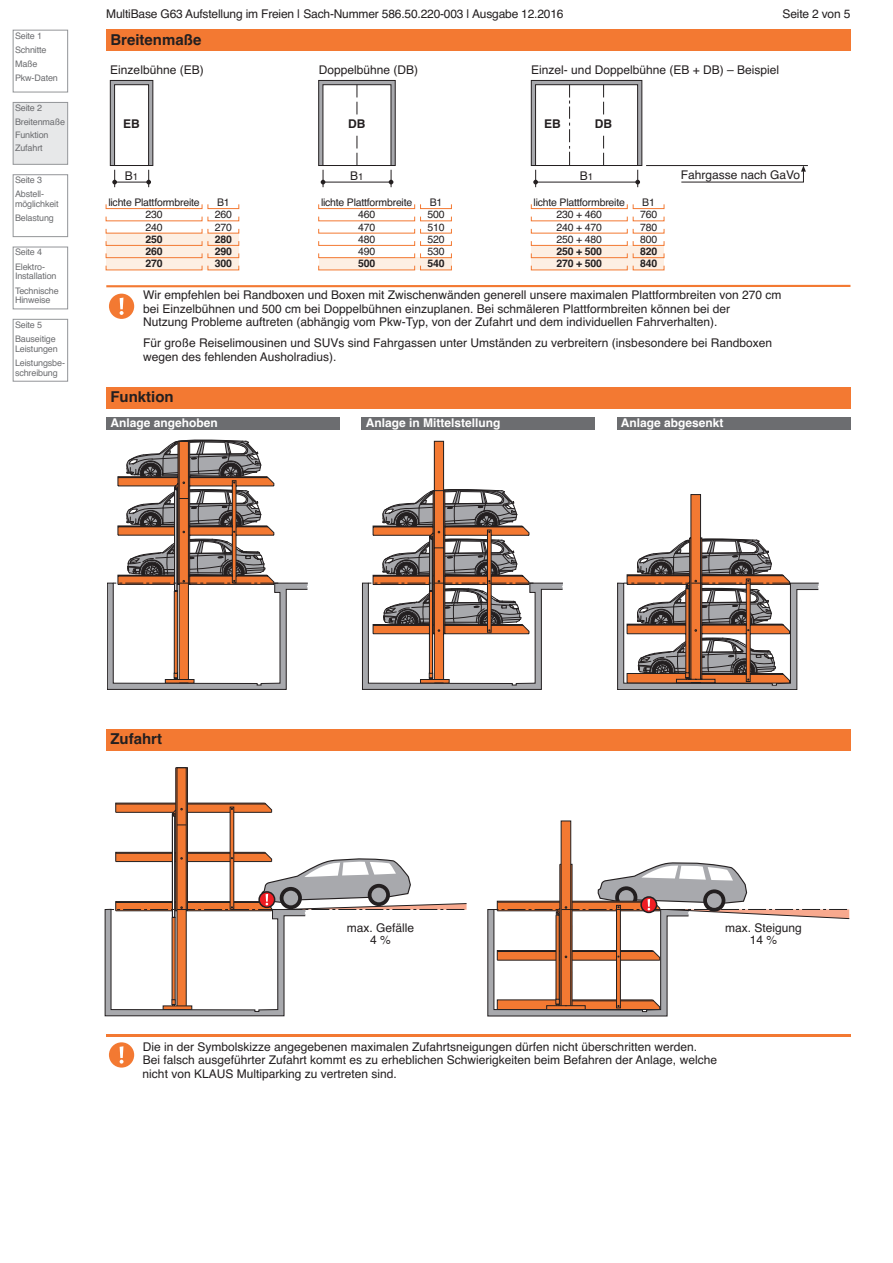
<style>
.page{position:relative;width:893px;height:1263px;background:#fff}
.page>*{position:absolute;margin:0;border:0;box-sizing:border-box;transform-origin:0 0}
.t1{font:700 15px "Helvetica";color:#231f20}
.t2{font:12px/13.5px "Helvetica";color:#231f20}
.t3{font:700 12px "Helvetica";color:#fff}
.t4{font:700 12px "Helvetica";color:#231f20}
.t5{font:10.5px/12.3px "Helvetica";letter-spacing:-.02em;color:#231f20}
.t6{font:700 10.5px/12.3px "Helvetica";color:#231f20;text-align:justify}
.t7{font:9px/14.2px "Helvetica";letter-spacing:-.015em;color:#6c6d70}
.s1{font-size:9.75px}
</style>
<div class="page">
<div style="left:106px;top:30px;width:744px;height:21px;background:#f37932"></div>
<div style="left:13px;top:30px;width:55px;height:62px;border:1px solid #939598"></div>
<div style="left:14px;top:103px;width:53px;height:61px;background:#e7e8e9"></div>
<div style="left:13px;top:102px;width:55px;height:63px;border:1px solid #939598"></div>
<div style="left:13px;top:174px;width:55px;height:63px;border:1px solid #939598"></div>
<div style="left:13px;top:247px;width:55px;height:62px;border:1px solid #939598"></div>
<div style="left:13px;top:319px;width:55px;height:63px;border:1px solid #939598"></div>
<svg style="left:110px;top:80px;width:43px;height:107px"></svg>
<svg style="left:318px;top:80px;width:78px;height:107px"></svg>
<svg style="left:531px;top:80px;width:111px;height:107px"></svg>
<hr style="left:646px;top:165px;width:162px;height:1px;background:#231f20">
<svg style="left:681px;top:165px;width:125px;height:18px"></svg>
<div style="left:531px;top:245px;width:133px;height:25px;background:#fdefe3"></div>
<div style="left:319px;top:258px;width:132px;height:12px;background:#fdefe3"></div>
<div style="left:106px;top:233px;width:133px;height:37px;background:#fdefe3"></div>
<div style="left:106px;top:204px;width:96px;height:5px;border:1px solid #f37932"></div>
<div style="left:106px;top:241px;width:96px;height:5px;border:1px solid #f37932"></div>
<div style="left:106px;top:253px;width:96px;height:5px;border:1px solid #f37932"></div>
<div style="left:207px;top:204px;width:32px;height:5px;border:1px solid #f37932"></div>
<div style="left:207px;top:241px;width:32px;height:5px;border:1px solid #f37932"></div>
<div style="left:207px;top:253px;width:32px;height:5px;border:1px solid #f37932"></div>
<div style="left:318px;top:204px;width:97px;height:5px;border:1px solid #f37932"></div>
<div style="left:318px;top:241px;width:97px;height:5px;border:1px solid #f37932"></div>
<div style="left:318px;top:253px;width:97px;height:5px;border:1px solid #f37932"></div>
<div style="left:420px;top:204px;width:32px;height:5px;border:1px solid #f37932"></div>
<div style="left:420px;top:241px;width:32px;height:5px;border:1px solid #f37932"></div>
<div style="left:420px;top:253px;width:32px;height:5px;border:1px solid #f37932"></div>
<div style="left:531px;top:204px;width:97px;height:5px;border:1px solid #f37932"></div>
<div style="left:531px;top:241px;width:97px;height:5px;border:1px solid #f37932"></div>
<div style="left:531px;top:253px;width:97px;height:5px;border:1px solid #f37932"></div>
<div style="left:633px;top:204px;width:31px;height:5px;border:1px solid #f37932"></div>
<div style="left:633px;top:241px;width:31px;height:5px;border:1px solid #f37932"></div>
<div style="left:633px;top:253px;width:31px;height:5px;border:1px solid #f37932"></div>
<div style="left:106px;top:729px;width:744px;height:21px;background:#f37932"></div>
<div style="left:109px;top:1042px;width:25px;height:25px;background:#f37932;border-radius:50%"></div>
<svg style="left:120px;top:1046px;width:4px;height:18px"></svg>
<svg style="left:487px;top:821px;width:363px;height:195px"></svg>
<svg style="left:104px;top:767px;width:363px;height:249px"></svg>
<svg style="left:703px;top:889px;width:23px;height:23px"></svg>
<div style="left:707px;top:893px;width:15px;height:15px;background:#a8a9ad;border-radius:50%"></div>
<hr style="left:106px;top:1034px;width:744px;height:3px;background:#f37932">
<div style="left:109px;top:294px;width:25px;height:25px;background:#f37932;border-radius:50%"></div>
<svg style="left:120px;top:298px;width:4px;height:17px"></svg>
<hr style="left:106px;top:285px;width:744px;height:2px;background:#f37932">
<svg style="left:107px;top:440px;width:201px;height:250px"></svg>
<svg style="left:617px;top:494px;width:202px;height:196px"></svg>
<svg style="left:362px;top:441px;width:201px;height:249px"></svg>
<div style="left:106px;top:417px;width:234px;height:13px;background:#6c6d70"></div>
<div style="left:361px;top:417px;width:234px;height:13px;background:#6c6d70"></div>
<div style="left:617px;top:417px;width:233px;height:13px;background:#6c6d70"></div>
<div style="left:106px;top:387px;width:744px;height:21px;background:#f37932"></div>
<p class="t7" style="left:15px;top:28px;width:44px">Seite 1<br>Schnitte<br>Maße<br>Pkw-Daten</p>
<p class="t7" style="left:15px;top:101px;width:52px">Seite 2<br>Breitenmaße</p>
<p class="t7" style="left:15px;top:128px;width:35px;line-height:12.8px">Funktion<br>Zufahrt</p>
<p class="t7" style="left:15px;top:173px;width:31px">Seite 3<br>Abstell-</p>
<p class="t7" style="left:15px;top:197px;width:45px">möglichkeit<br>Belastung</p>
<p class="t7" style="left:15px;top:245px;width:32px">Seite 4<br>Elektro-</p>
<p class="t7" style="left:15px;top:269px;width:45px">Installation<br>Technische</p>
<p class="t7" style="left:15px;top:293px;width:37px">Hinweise</p>
<p class="t7" style="left:15px;top:317px;width:42px">Seite 5<br>Bauseitige</p>
<p class="t7" style="left:15px;top:341px;width:52px">Leistungen<br>Leistungsbe-</p>
<p class="t7" style="left:15px;top:365px;width:44px">schreibung</p>
<p class="t2" style="left:106px;top:7px;width:459px">MultiBase G63 Aufstellung im Freien | Sach-Nummer 586.50.220-003 | Ausgabe 12.2016</p>
<p class="t2" style="left:783px;top:7px;width:69px">Seite 2 von 5</p>
<p class="t1" style="left:110px;top:31px;width:92px">Breitenmaße</p>
<p class="t2" style="left:110px;top:64px;width:95px">Einzelbühne (EB)</p>
<p class="t2" style="left:319px;top:64px;width:101px">Doppelbühne (DB)</p>
<p class="t2" style="left:531px;top:64px;width:249px">Einzel- und Doppelbühne (EB + DB) – Beispiel</p>
<p class="t4" style="left:123px;top:117px;width:18px">EB</p>
<p class="t4" style="left:348px;top:117px;width:19px">DB</p>
<p class="t4" style="left:544px;top:117px;width:18px">EB</p>
<p class="t4" style="left:595px;top:117px;width:19px">DB</p>
<p class="t2" style="left:125px;top:169px;width:15px">B<span class="s1">1</span></p>
<p class="t2" style="left:350px;top:169px;width:15px">B<span class="s1">1</span></p>
<p class="t2" style="left:580px;top:169px;width:15px">B<span class="s1">1</span></p>
<p class="t2" style="left:681px;top:168px;width:121px">Fahrgasse nach GaVo</p>
<p class="t5" style="left:108px;top:196px;width:93px;text-align:center">lichte Plattformbreite<br>230<br>240</p>
<p class="t6" style="left:146px;top:233px;width:19px">250<br>260<br>270</p>
<p class="t5" style="left:215px;top:196px;width:19px">B1<br>260<br>270</p>
<p class="t6" style="left:215px;top:233px;width:19px">280<br>290<br>300</p>
<p class="t5" style="left:321px;top:196px;width:93px;text-align:center">lichte Plattformbreite<br>460<br>470<br>480<br>490</p>
<p class="t6" style="left:358px;top:258px;width:19px">500</p>
<p class="t5" style="left:427px;top:196px;width:19px">B1<br>500<br>510<br>520<br>530</p>
<p class="t6" style="left:427px;top:258px;width:19px">540</p>
<p class="t5" style="left:534px;top:196px;width:93px">lichte Plattformbreite</p>
<p class="t5" style="left:640px;top:196px;width:19px">B1<br>760<br>780<br>800</p>
<p class="t6" style="left:640px;top:245px;width:19px">820<br>840</p>
<p class="t5" style="left:557px;top:209px;width:47px;text-align:justify">230 + 460<br>240 + 470<br>250 + 480</p>
<p class="t6" style="left:557px;top:245px;width:47px">250 + 500<br>270 + 500</p>
<p class="t2" style="left:143px;top:288px;width:640px">Wir empfehlen bei Randboxen und Boxen mit Zwischenwänden generell unsere maximalen Plattformbreiten von 270 cm bei Einzelbühnen und 500 cm bei Doppelbühnen einzuplanen. Bei schmäleren Plattformbreiten können bei der<br>Nutzung Probleme auftreten (abhängig vom Pkw-Typ, von der Zufahrt und dem individuellen Fahrverhalten).</p>
<p class="t2" style="left:143px;top:336px;width:631px">Für große Reiselimousinen und SUVs sind Fahrgassen unter Umständen zu verbreitern (insbesondere bei Randboxen wegen des fehlenden Ausholradius).</p>
<p class="t1" style="left:110px;top:388px;width:65px">Funktion</p>
<p class="t3" style="left:111px;top:416px;width:109px">Anlage angehoben</p>
<p class="t3" style="left:366px;top:416px;width:136px">Anlage in Mittelstellung</p>
<p class="t3" style="left:621px;top:416px;width:104px">Anlage abgesenkt</p>
<p class="t1" style="left:110px;top:730px;width:53px">Zufahrt</p>
<p class="t2" style="left:347px;top:922px;width:69px;line-height:12px;text-align:center">max. Gefälle<br>4 %</p>
<p class="t2" style="left:725px;top:922px;width:78px;line-height:12px;text-align:center">max. Steigung<br>14 %</p>
<p class="t2" style="left:143px;top:1040px;width:576px">Die in der Symbolskizze angegebenen maximalen Zufahrtsneigungen dürfen nicht überschritten werden.<br>Bei falsch ausgeführter Zufahrt kommt es zu erheblichen Schwierigkeiten beim Befahren der Anlage, welche nicht von KLAUS Multiparking zu vertreten sind.</p>
</div>
